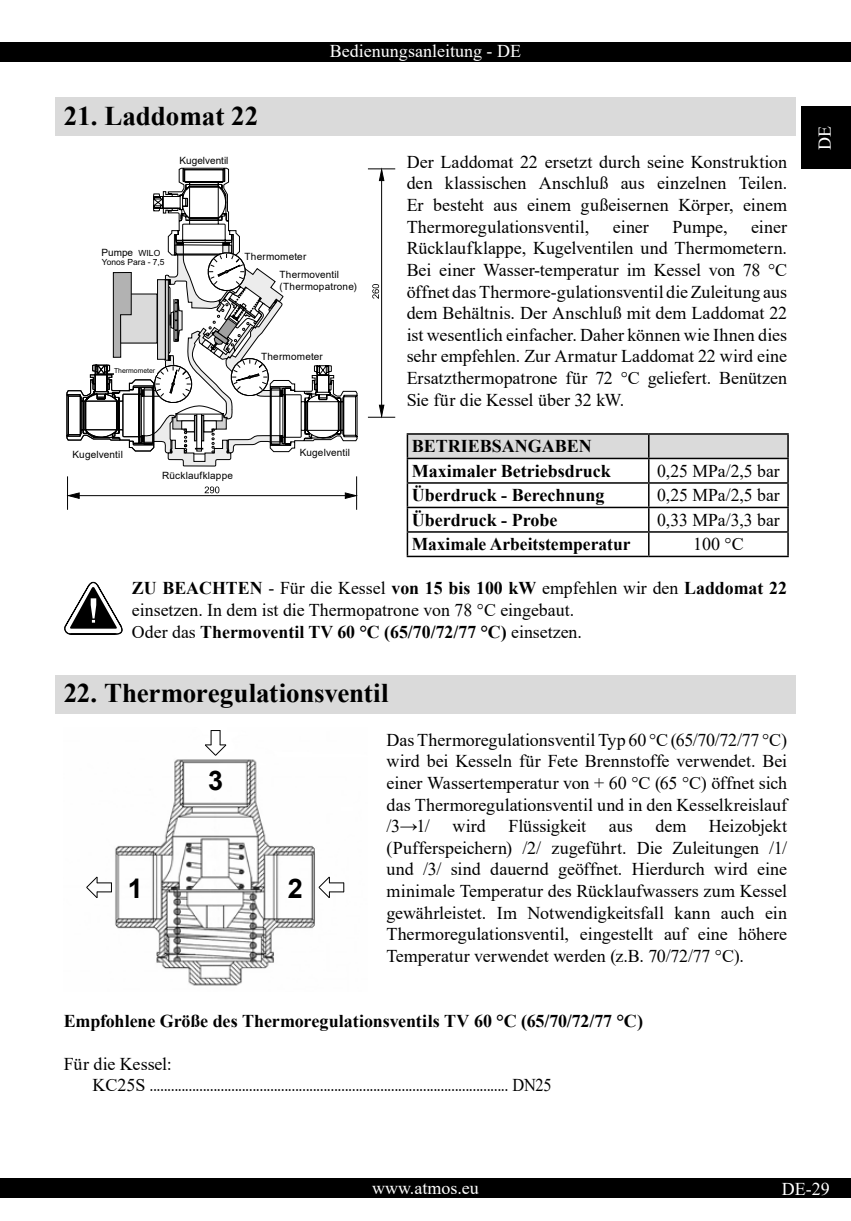
<style>
.page{position:relative;width:851px;height:1221px;background:#fff}
.page>*{position:absolute;margin:0;border:0;box-sizing:border-box;transform-origin:0 0}
.t1{font:700 27px "Times New Roman";color:#000}
.t2{font:700 27px "Arial";color:#000}
.t3{font:18px/21.6px "Times New Roman";color:#000;text-align:justify}
.t4{font:700 18px/24.5px "Times New Roman";color:#000}
.t5{font:18px "Times New Roman";color:#fff}
.t6{font:10.05px/12px "Arial";letter-spacing:.02em;color:#000}
.t7{font:10.05px "Arial";color:#000}
.t8{font:8.4px/9.4px "Arial";color:#000}
.t9{font:6.9px "Arial";color:#000}
.s1{font-weight:700}
</style>
<div class="page">
<div style="left:0;top:43px;width:850px;height:19px;background:#000"></div>
<div style="left:801px;top:106px;width:49px;height:63px;background:#000"></div>
<div style="left:0;top:1178px;width:850px;height:20px;background:#000"></div>
<div style="left:55px;top:98px;width:740px;height:38px;background:#dadada"></div>
<div style="left:55px;top:675px;width:740px;height:38px;background:#dadada"></div>
<hr style="left:406px;top:433px;width:242px;height:1px;background:#000">
<hr style="left:406px;top:434px;width:2px;height:23px;background:#000">
<hr style="left:648px;top:433px;width:140px;height:1px;background:#000">
<hr style="left:406px;top:457px;width:242px;height:2px;background:#000">
<hr style="left:406px;top:459px;width:2px;height:23px;background:#000">
<hr style="left:406px;top:482px;width:242px;height:1px;background:#000">
<hr style="left:406px;top:483px;width:2px;height:23px;background:#000">
<hr style="left:406px;top:506px;width:242px;height:2px;background:#000">
<hr style="left:406px;top:508px;width:2px;height:23px;background:#000">
<hr style="left:406px;top:531px;width:242px;height:1px;background:#000">
<hr style="left:406px;top:532px;width:2px;height:23px;background:#000">
<svg style="left:407px;top:434px;width:381px;height:121px"></svg>
<hr style="left:406px;top:555px;width:242px;height:2px;background:#000">
<hr style="left:648px;top:555px;width:140px;height:2px;background:#000">
<svg style="left:64px;top:582px;width:59px;height:53px"></svg>
<img style="left:115px;top:744px;width:230px;height:242px">
<svg style="left:205px;top:730px;width:21px;height:26px"></svg>
<svg style="left:318px;top:876px;width:26px;height:22px"></svg>
<svg style="left:86px;top:876px;width:26px;height:22px"></svg>
<svg style="left:66px;top:343px;width:75px;height:108px"></svg>
<hr style="left:356px;top:477px;width:1px;height:32px;background:#000">
<hr style="left:67px;top:477px;width:1px;height:32px;background:#000">
<hr style="left:71px;top:495px;width:283px;height:1px;background:#000">
<svg style="left:66px;top:492px;width:14px;height:7px"></svg>
<svg style="left:344px;top:492px;width:14px;height:7px"></svg>
<svg style="left:204px;top:486px;width:15px;height:7px"></svg>
<hr style="left:381px;top:171px;width:1px;height:245px;background:#000">
<svg style="left:368px;top:404px;width:27px;height:14px"></svg>
<svg style="left:368px;top:167px;width:27px;height:14px"></svg>
<svg style="left:372px;top:284px;width:7px;height:15px"></svg>
<svg style="left:141px;top:167px;width:216px;height:312px"></svg>
<div style="left:157px;top:280px;width:8px;height:79px;background:#dadada"></div>
<div style="left:157px;top:279px;width:9px;height:81px;border:1px solid #000"></div>
<div style="left:120px;top:294px;width:37px;height:49px;background:#dadada"></div>
<svg style="left:112px;top:272px;width:20px;height:86px"></svg>
<div style="left:73px;top:449px;width:56px;height:10px;background:#fff"></div>
<div style="left:300px;top:447px;width:56px;height:11px;background:#fff"></div>
<div style="left:150px;top:470px;width:95px;height:10px;background:#fff"></div>
<div style="left:243px;top:251px;width:65px;height:11px;background:#fff"></div>
<div style="left:261px;top:351px;width:65px;height:10px;background:#fff"></div>
<div style="left:121px;top:364px;width:36px;height:7px;background:#fff"></div>
<div style="left:114px;top:366px;width:42px;height:9px;background:#fff"></div>
<div style="left:279px;top:268px;width:90px;height:25px;background:#fff"></div>
<h1 class="t1" style="left:64px;top:96px;width:196px">21. Laddomat 22</h1>
<p class="t5" style="left:330px;top:39px;width:192px">Bedienungsanleitung - DE</p>
<p class="t7" style="left:179px;top:153px;width:50px">Kugelventil</p>
<p class="t8" style="left:102px;top:249px;width:64px">Èerpadlo WILO<br>Yonos Para - 7,5</p>
<p class="t8" style="left:243px;top:252px;width:36px">Teplomìr</p>
<p class="t6" style="left:101px;top:246px;width:33px">Pumpe</p>
<p class="t6" style="left:244px;top:251px;width:63px">Thermometer</p>
<p class="t6" style="left:279px;top:268px;width:79px">Thermoventil (Thermopatrone)</p>
<p class="t8" style="left:119px;top:366px;width:36px">Teplomìr</p>
<p class="t9" style="left:114px;top:366px;width:43px">Thermometer</p>
<p class="t8" style="left:263px;top:352px;width:36px">Teplomìr</p>
<p class="t6" style="left:261px;top:350px;width:63px">Thermometer</p>
<p class="t6" style="left:73px;top:448px;width:52px">Kugelventil</p>
<p class="t6" style="left:300px;top:446px;width:52px">Kugelventil</p>
<p class="t6" style="left:162px;top:469px;width:72px">Rücklaufklappe</p>
<p class="t3" style="left:406px;top:150px;width:382px">Der Laddomat 22 ersetzt durch seine Konstruktion den klassischen Anschluß aus einzelnen Teilen.<br>Er besteht aus einem gußeisernen Körper, einem Thermoregulationsventil,</p>
<p class="t3" style="left:406px;top:215px;width:382px;text-indent:344px">einer Rücklaufklappe, Kugelventilen und Thermometern.<br>Bei einer Wasser-temperatur im Kessel von 78 °C öffnet das Thermore-gulationsventil die Zuleitung aus dem Behältnis. Der Anschluß mit dem Laddomat 22 ist wesentlich einfacher. Daher können wie Ihnen dies sehr empfehlen. Zur Armatur Laddomat 22 wird eine Ersatzthermopatrone für 72 °C geliefert. Benützen Sie für die Kessel über 32 kW.</p>
<p class="t4" style="left:411px;top:433px;width:201px">BETRIEBSANGABEN<br>Maximaler Betriebsdruck</p>
<p class="t3" style="left:612px;top:215px;width:38px">einer</p>
<p class="t3" style="left:672px;top:215px;width:56px">Pumpe,</p>
<p class="t3" style="left:657px;top:459px;width:124px">0,25 MPa/2,5 bar</p>
<p class="t4" style="left:411px;top:482px;width:194px">Überdruck - Berechnung</p>
<p class="t3" style="left:657px;top:484px;width:124px">0,25 MPa/2,5 bar</p>
<p class="t4" style="left:411px;top:507px;width:147px">Überdruck - Probe</p>
<p class="t3" style="left:657px;top:508px;width:124px">0,33 MPa/3,3 bar</p>
<p class="t4" style="left:411px;top:531px;width:220px">Maximale Arbeitstemperatur</p>
<p class="t3" style="left:693px;top:533px;width:52px">100 °C</p>
<p class="t3" style="left:132px;top:577px;width:656px;text-align:left"><span class="s1">ZU BEACHTEN</span> - Für die Kessel <span class="s1">von 15 bis 100 kW</span> empfehlen wir den <span class="s1">Laddomat 22 </span>einsetzen. In dem ist die Thermopatrone von 78 °C eingebaut.<br>Oder das <span class="s1">Thermoventil TV 60 °C (65/70/72/77 °C)</span> einsetzen.</p>
<h1 class="t1" style="left:64px;top:674px;width:326px">22. Thermoregulationsventil</h1>
<p class="t3" style="left:386px;top:728px;width:402px">Das Thermoregulationsventil Typ 60 °C (65/70/72/77 °C) wird bei Kesseln für Fete Brennstoffe verwendet. Bei einer Wassertemperatur von + 60 °C (65 °C) öffnet sich das Thermoregulationsventil und in den Kesselkreislauf /3→1/</p>
<h1 class="t2" style="left:208px;top:761px;width:17px">3</h1>
<p class="t3" style="left:386px;top:814px;width:402px;text-indent:322px">Heizobjekt (Pufferspeichern) /2/ zugeführt. Die Zuleitungen /1/ und /3/ sind dauernd geöffnet. Hierdurch wird eine minimale Temperatur des Rücklaufwassers zum Kessel gewährleistet. Im Notwendigkeitsfall kann auch ein Thermoregulationsventil, eingestellt auf eine höhere Temperatur verwendet werden (z.B. 70/72/77 °C).</p>
<p class="t3" style="left:452px;top:814px;width:35px">wird</p>
<p class="t3" style="left:508px;top:814px;width:79px">Flüssigkeit</p>
<p class="t3" style="left:608px;top:814px;width:26px">aus</p>
<p class="t3" style="left:655px;top:814px;width:32px">dem</p>
<h1 class="t2" style="left:128px;top:869px;width:17px">1</h1>
<h1 class="t2" style="left:288px;top:869px;width:17px">2</h1>
<p class="t4" style="left:64px;top:1007px;width:580px">Empfohlene Größe des Thermoregulationsventils TV 60 °C (65/70/72/77 °C)</p>
<p class="t3" style="left:92px;top:1052px;width:461px;text-indent:-29px">Für die Kessel:<br>KC25S ..................................................................................................... DN25</p>
<p class="t5" style="left:811px;top:149px;width:25px;rotate:-90deg">DE</p>
<p class="t5" style="left:372px;top:1174px;width:108px">www.atmos.eu</p>
<p class="t5" style="left:781px;top:1175px;width:49px">DE-29</p>
</div>
